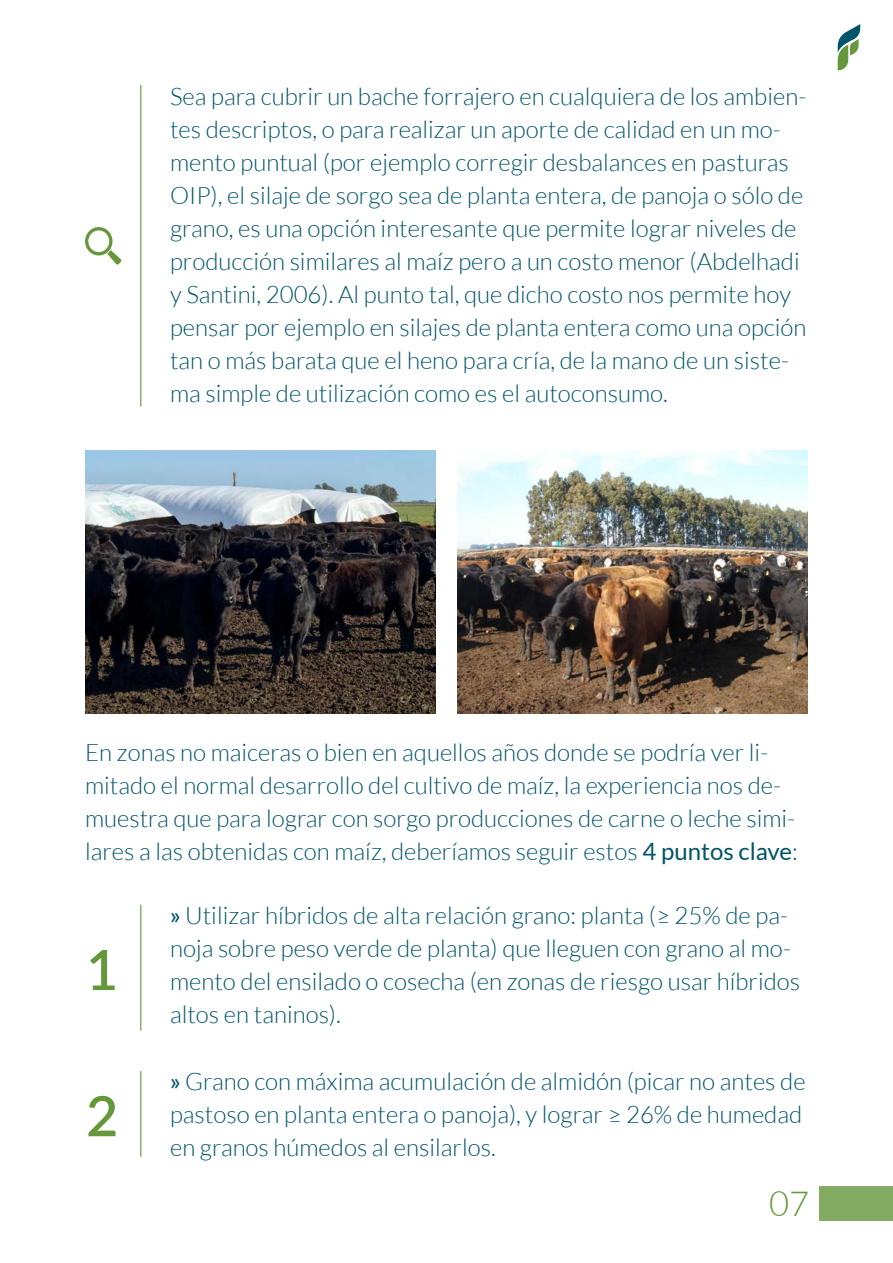
<style>
.page{position:relative;width:893px;height:1263px;background:#fff}
.page>*{position:absolute;margin:0;border:0;box-sizing:border-box;transform-origin:0 0}
.t1{font:600 55.5px "Lato";color:#65973b}
.t2{font:300 34.5px "Lato";color:#65973b}
.t3{font:300 24px/33px "Lato";color:#005568}
.s1{font-weight:400}
.s2{font-weight:500}
</style>
<div class="page">
<div style="left:819px;top:1186px;width:74px;height:34px;background:#83ab62"></div>
<svg style="left:838px;top:24px;width:22px;height:46px"></svg>
<svg style="left:85px;top:227px;width:36px;height:38px"></svg>
<hr style="left:140px;top:85px;width:1px;height:322px;background:#65973b">
<img style="left:85px;top:451px;width:351px;height:263px">
<img style="left:457px;top:451px;width:351px;height:263px">
<hr style="left:140px;top:905px;width:1px;height:126px;background:#65973b">
<hr style="left:140px;top:1071px;width:1px;height:86px;background:#65973b">
<p class="t3" style="left:170px;top:80px;width:638px">Sea para cubrir un bache forrajero en cualquiera de los ambien&shy;tes descriptos, o para realizar un aporte de calidad en un mo&shy;mento puntual (por ejemplo corregir desbalances en pasturas OIP), el silaje de sorgo sea de planta entera, de panoja o sólo de grano, es una opción interesante que permite lograr niveles de producción similares al maíz pero a un costo menor (Abdelhadi y Santini, 2006). Al punto tal, que dicho costo nos permite hoy pensar por ejemplo en silajes de planta entera como una opción tan o más barata que el heno para cría, de la mano de un siste&shy;ma simple de utilización como es el autoconsumo.</p>
<p class="t3" style="left:85px;top:736px;width:714px">En zonas no maiceras o bien en aquellos años donde se podría ver li&shy;mitado el normal desarrollo del cultivo de maíz, la experiencia nos de&shy;muestra que para lograr con sorgo producciones de carne o leche simi&shy;lares a las obtenidas con maíz, deberíamos seguir estos <span class="s1">4 puntos clave</span>:</p>
<p class="t1" style="left:86px;top:929px;width:34px">1</p>
<p class="t1" style="left:86px;top:1076px;width:34px">2</p>
<p class="t3" style="left:170px;top:899px;width:632px"><span class="s2">»</span> Utilizar híbridos de alta relación grano: planta (≥ 25% de pa&shy;noja sobre peso verde de planta) que lleguen con grano al mo&shy;mento del ensilado o cosecha (en zonas de riesgo usar híbridos altos en taninos).</p>
<p class="t3" style="left:170px;top:1065px;width:637px"><span class="s2">»</span> Grano con máxima acumulación de almidón (picar no antes de pastoso en planta entera o panoja), y lograr ≥ 26% de humedad en granos húmedos al ensilarlos.</p>
<p class="t2" style="left:769px;top:1185px;width:42px">07</p>
</div>
